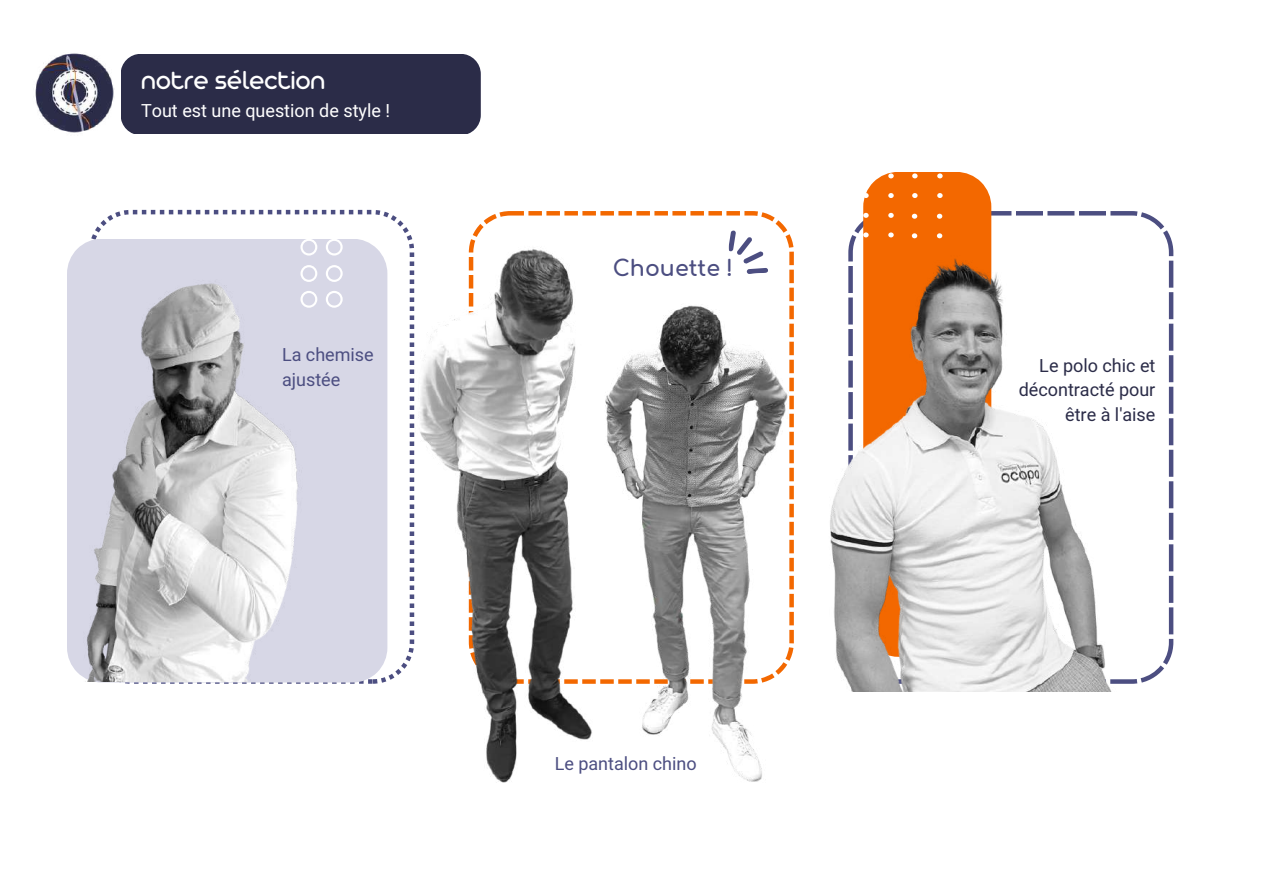
<style>
.page{position:relative;width:1263px;height:894px;background:#fff}
.page>*{position:absolute;margin:0;border:0;box-sizing:border-box;transform-origin:0 0}
.t1{font:28.2px "Arista Pro";color:#fff}
.t2{font:700 22.05px "Comfortaa";color:#4c4e81}
.t3{font:18px/24.8px "Heebo";color:#2b2c48;text-align:right}
.t4{font:18px/24.8px "Heebo";color:#4c4e81}
.t5{font:18px "Heebo";color:#fff}
</style>
<div class="page">
<svg style="left:991px;top:211px;width:182px;height:472px"></svg>
<svg style="left:91px;top:210px;width:296px;height:473px"></svg>
<div style="left:121px;top:54px;width:359px;height:79px;background:#2b2c48"></div>
<img style="left:35px;top:53px;width:79px;height:80px">
<div style="left:68px;top:238px;width:319px;height:444px;background:#d7d7e6"></div>
<svg style="left:300px;top:238px;width:17px;height:17px"></svg>
<svg style="left:332px;top:265px;width:41px;height:42px"></svg>
<svg style="left:326px;top:238px;width:17px;height:17px"></svg>
<div style="left:868px;top:172px;width:123px;height:83px;background:#f36800"></div>
<img style="left:67px;top:264px;width:265px;height:417px">
<img style="left:868px;top:255px;width:252px;height:435px">
<img style="left:387px;top:198px;width:481px;height:585px">
<svg style="left:727px;top:230px;width:41px;height:44px"></svg>
<svg style="left:912px;top:173px;width:31px;height:25px"></svg>
<svg style="left:864px;top:173px;width:30px;height:25px"></svg>
<svg style="left:912px;top:214px;width:30px;height:24px"></svg>
<svg style="left:863px;top:213px;width:31px;height:24px"></svg>
<h1 class="t1" style="left:141px;top:71px;width:186px">notre sélection</h1>
<p class="t5" style="left:141px;top:98px;width:250px">Tout est une question de style !</p>
<p class="t4" style="left:282px;top:343px;width:93px">La chemise ajustée</p>
<p class="t2" style="left:613px;top:257px;width:122px">Chouette !</p>
<p class="t4" style="left:555px;top:752px;width:144px">Le pantalon chino</p>
<p class="t3" style="left:1019px;top:353px;width:138px">Le polo chic et décontracté pour être à l'aise</p>
</div>
